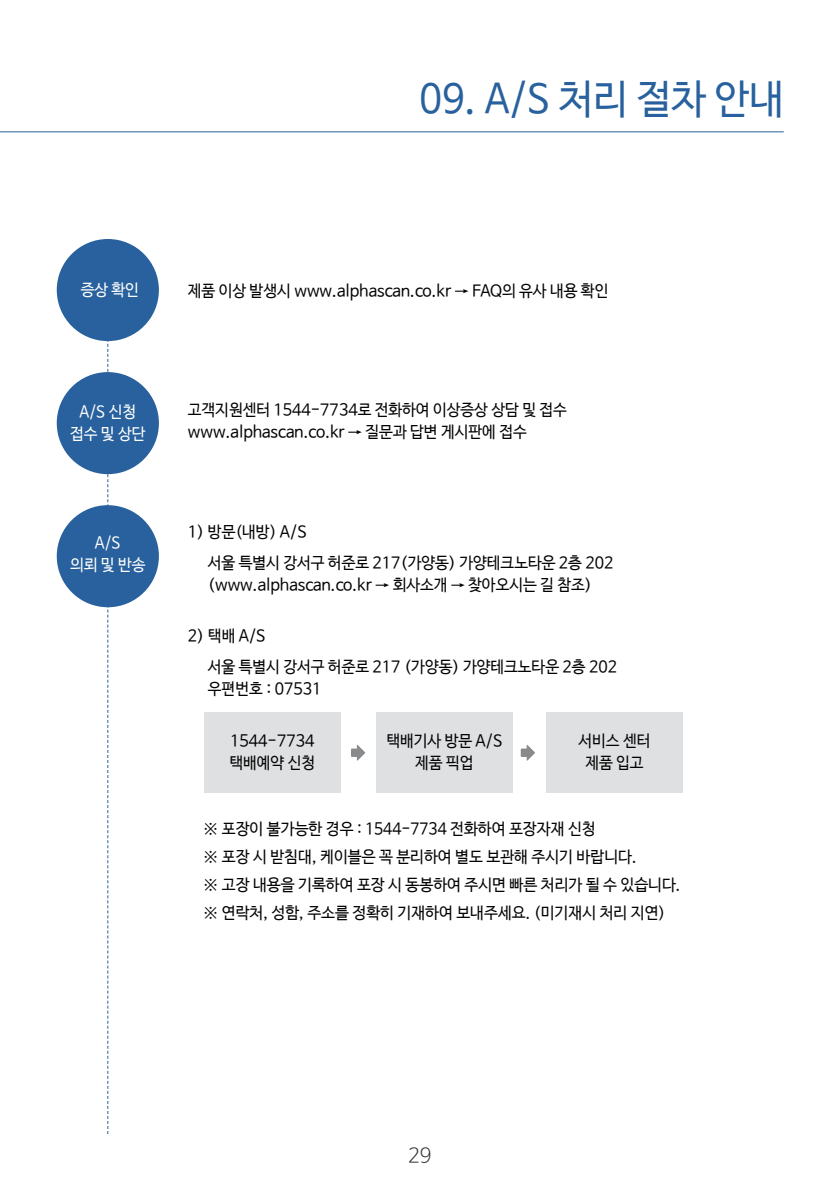
<style>
.page{position:relative;width:840px;height:1191px;background:#fff}
.page>*{position:absolute;margin:0;border:0;box-sizing:border-box;transform-origin:0 0}
.t1{font:40px "Nanum Barun Gothic";color:#28619d}
.t2{font:300 20px "Nanum Barun Gothic";color:#312f30}
.t3{font:16px/22px "Nanum Barun Gothic";color:#030303;scale:.96 1}
.t4{font:16px/28px "Nanum Barun Gothic";color:#030303}
.t5{font:16px/22px "Nanum Barun Gothic";color:#fff;text-align:center;scale:.96 1}
</style>
<div class="page">
<hr style="left:0;top:131px;width:783px;height:1px;background:#28619d">
<svg style="left:107px;top:341px;width:1px;height:793px"></svg>
<div style="left:57px;top:239px;width:102px;height:102px;background:#28619d;border-radius:50%"></div>
<div style="left:57px;top:372px;width:102px;height:102px;background:#28619d;border-radius:50%"></div>
<div style="left:57px;top:505px;width:102px;height:102px;background:#28619d;border-radius:50%"></div>
<div style="left:204px;top:712px;width:136px;height:81px;background:#dee0e1"></div>
<div style="left:376px;top:712px;width:136px;height:81px;background:#dee0e1"></div>
<div style="left:546px;top:712px;width:136px;height:81px;background:#dee0e1"></div>
<svg style="left:351px;top:745px;width:14px;height:15px"></svg>
<svg style="left:520px;top:745px;width:14px;height:15px"></svg>
<h1 class="t1" style="left:419px;top:78px;width:366px">09. A/S 처리 절차 안내</h1>
<p class="t5" style="left:81px;top:279px;width:62px">증상 확인</p>
<p class="t3" style="left:188px;top:281px;width:439px">제품 이상 발생시 www.alphascan.co.kr → FAQ의 유사 내용 확인</p>
<p class="t5" style="left:70px;top:402px;width:80px">A/S 신청 접수 및 상단</p>
<p class="t5" style="left:70px;top:533px;width:80px">A/S<br>의뢰 및 반송</p>
<p class="t3" style="left:188px;top:400px;width:396px">고객지원센터 1544-7734로 전화하여 이상증상 상담 및 접수 www.alphascan.co.kr → 질문과 답변 게시판에 접수</p>
<p class="t4" style="left:188px;top:518px;width:120px">1) 방문(내방) A/S</p>
<p class="t3" style="left:208px;top:552px;width:423px">서울 특별시 강서구 허준로 217(가양동) 가양테크노타운 2층 202 (www.alphascan.co.kr → 회사소개 → 찾아오시는 길 참조)</p>
<p class="t4" style="left:188px;top:622px;width:79px">2) 택배 A/S</p>
<p class="t3" style="left:208px;top:656px;width:427px">서울 특별시 강서구 허준로 217 (가양동) 가양테크노타운 2층 202 우편번호 : 07531</p>
<p class="t4" style="left:229px;top:731px;width:87px;line-height:22px">1544-7734 택배예약 신청</p>
<p class="t3" style="left:386px;top:731px;width:122px;text-align:center">택배기사 방문 A/S 제품 픽업</p>
<p class="t3" style="left:578px;top:731px;width:76px;text-align:center">서비스 센터 제품 입고</p>
<p class="t4" style="left:204px;top:816px;width:478px">※ 포장이 불가능한 경우 : 1544-7734 전화하여 포장자재 신청<br>※ 포장 시 받침대, 케이블은 꼭 분리하여 별도 보관해 주시기 바랍니다.<br>※ 고장 내용을 기록하여 포장 시 동봉하여 주시면 빠른 처리가 될 수 있습니다. ※ 연락처, 성함, 주소를 정확히 기재하여 보내주세요. (미기재시 처리 지연)</p>
<p class="t2" style="left:408px;top:1145px;width:25px">29</p>
</div>
